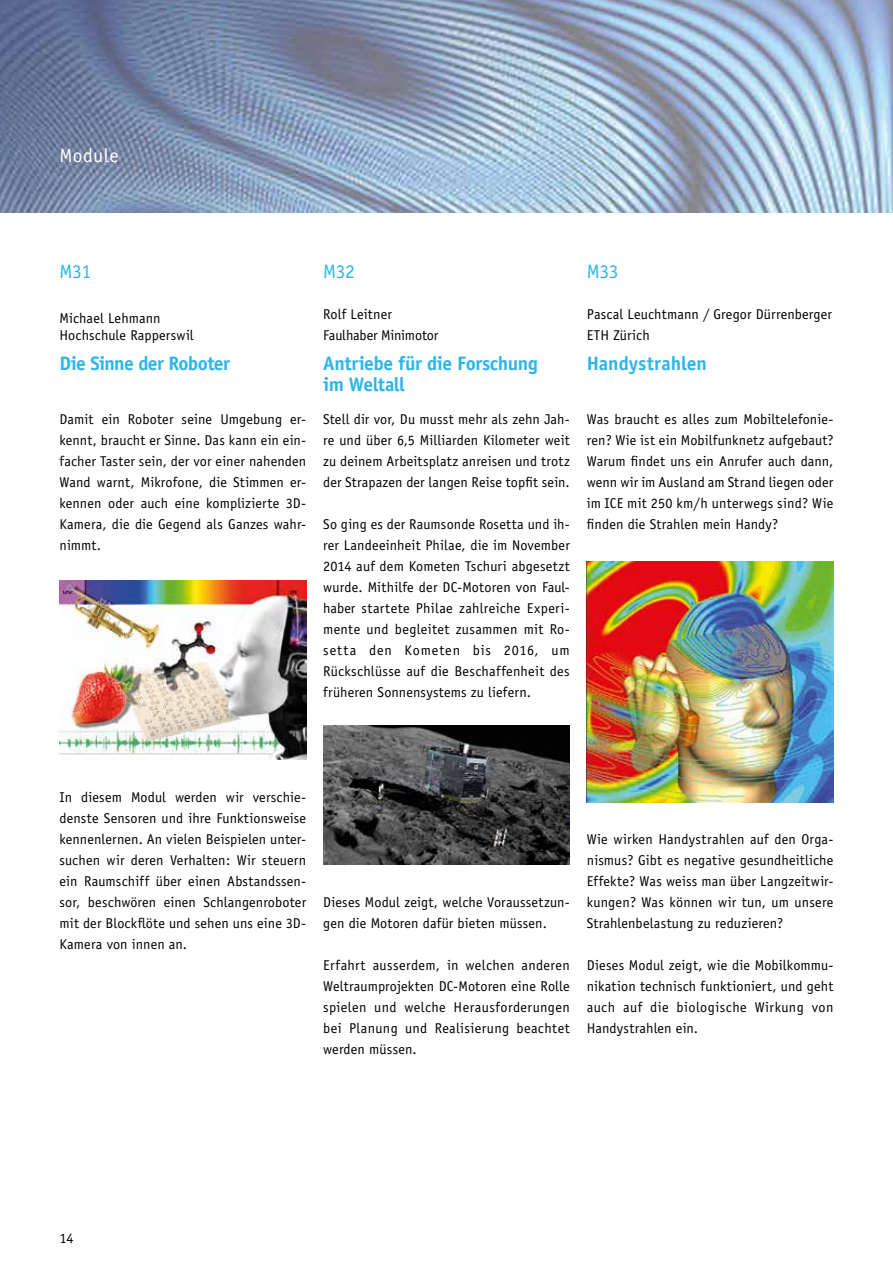
<style>
.page{position:relative;width:893px;height:1263px;background:#fff}
.page>*{position:absolute;margin:0;border:0;box-sizing:border-box;transform-origin:0 0}
.t1{font:700 19.5px/21px "Officina Sans";letter-spacing:-.02em;color:#2db5ea}
.t2{font:700 19.5px "Officina Sans";color:#2db5ea}
.t3{font:19.5px "Officina Sans";letter-spacing:-.02em;color:#2db5ea}
.t4{font:19.5px "Officina Sans";letter-spacing:.025em;color:#fff}
.t5{font:14.25px/21px "Officina Sans";letter-spacing:.01em;color:#000;text-align:justify}
.t6{font:14.25px/21px "Officina Sans";letter-spacing:-.01em;color:#000}
</style>
<div class="page">
<img style="left:0;top:0;width:893px;height:213px">
<img style="left:60px;top:581px;width:246px;height:179px">
<img style="left:323px;top:726px;width:247px;height:139px">
<img style="left:587px;top:562px;width:246px;height:240px">
<h1 class="t4" style="left:60px;top:144px;width:60px">Module</h1>
<h1 class="t3" style="left:60px;top:260px;width:33px">M31</h1>
<h1 class="t3" style="left:323px;top:260px;width:33px">M32</h1>
<h1 class="t3" style="left:587px;top:260px;width:33px">M33</h1>
<p class="t5" style="left:587px;top:303px;width:247px">Pascal Leuchtmann / Gregor Dürrenberger<br>ETH Zürich</p>
<h1 class="t2" style="left:587px;top:351px;width:122px">Handystrahlen</h1>
<p class="t5" style="left:587px;top:408px;width:248px">Was braucht es alles zum Mobiltelefonie&shy;ren? Wie ist ein Mobilfunknetz aufgebaut?<br>Warum findet uns ein Anrufer auch dann, wenn wir im Ausland am Strand liegen oder im ICE mit 250 km/h unterwegs sind? Wie finden die Strahlen mein Handy?</p>
<p class="t6" style="left:323px;top:303px;width:117px">Rolf Leitner<br>Faulhaber Minimotor</p>
<h1 class="t1" style="left:323px;top:352px;width:216px">Antriebe für die Forschung im Weltall</h1>
<p class="t5" style="left:323px;top:408px;width:248px">Stell dir vor, Du musst mehr als zehn Jah&shy;re und über 6,5 Milliarden Kilometer weit zu deinem Arbeitsplatz anreisen und trotz der Strapazen der langen Reise topfit sein.</p>
<p class="t5" style="left:323px;top:513px;width:248px">So ging es der Raumsonde Rosetta und ih&shy;rer Landeeinheit Philae, die im November 2014 auf dem Kometen Tschuri abgesetzt wurde. Mithilfe der DC-Motoren von Faul&shy;haber startete Philae zahlreiche Experi&shy;mente und begleitet zusammen mit Ro&shy;setta den Kometen bis 2016, um Rückschlüsse auf die Beschaffenheit des früheren Sonnensystems zu liefern.</p>
<p class="t5" style="left:60px;top:309px;width:136px;line-height:17px">Michael Lehmann<br>Hochschule Rapperswil</p>
<h1 class="t1" style="left:60px;top:352px;width:172px">Die Sinne der Roboter</h1>
<p class="t5" style="left:60px;top:408px;width:248px">Damit ein Roboter seine Umgebung er&shy;kennt, braucht er Sinne. Das kann ein ein&shy;facher Taster sein, der vor einer nahenden Wand warnt, Mikrofone, die Stimmen er&shy;kennen oder auch eine komplizierte 3D-Kamera, die die Gegend als Ganzes wahr&shy;nimmt.</p>
<p class="t5" style="left:60px;top:786px;width:248px">In diesem Modul werden wir verschie&shy;denste Sensoren und ihre Funktionsweise kennenlernen. An vielen Beispielen unter&shy;suchen wir deren Verhalten: Wir steuern ein Raumschiff über einen Abstandssen&shy;sor, beschwören einen Schlangenroboter mit der Blockflöte und sehen uns eine 3D-Kamera von innen an.</p>
<p class="t5" style="left:323px;top:891px;width:248px">Dieses Modul zeigt, welche Voraussetzun&shy;gen die Motoren dafür bieten müssen.</p>
<p class="t5" style="left:323px;top:954px;width:248px">Erfahrt ausserdem, in welchen anderen Weltraumprojekten DC-Motoren eine Rolle spielen und welche Herausforderungen bei Planung und Realisierung beachtet werden müssen.</p>
<p class="t5" style="left:587px;top:828px;width:248px">Wie wirken Handystrahlen auf den Orga&shy;nismus? Gibt es negative gesundheitliche Effekte? Was weiss man über Langzeitwir&shy;kungen? Was können wir tun, um unsere Strahlenbelastung zu reduzieren?</p>
<p class="t5" style="left:587px;top:954px;width:248px">Dieses Modul zeigt, wie die Mobilkommu&shy;nikation technisch funktioniert, und geht auch auf die biologische Wirkung von Handystrahlen ein.</p>
<p class="t5" style="left:60px;top:1227px;width:15px">14</p>
</div>
